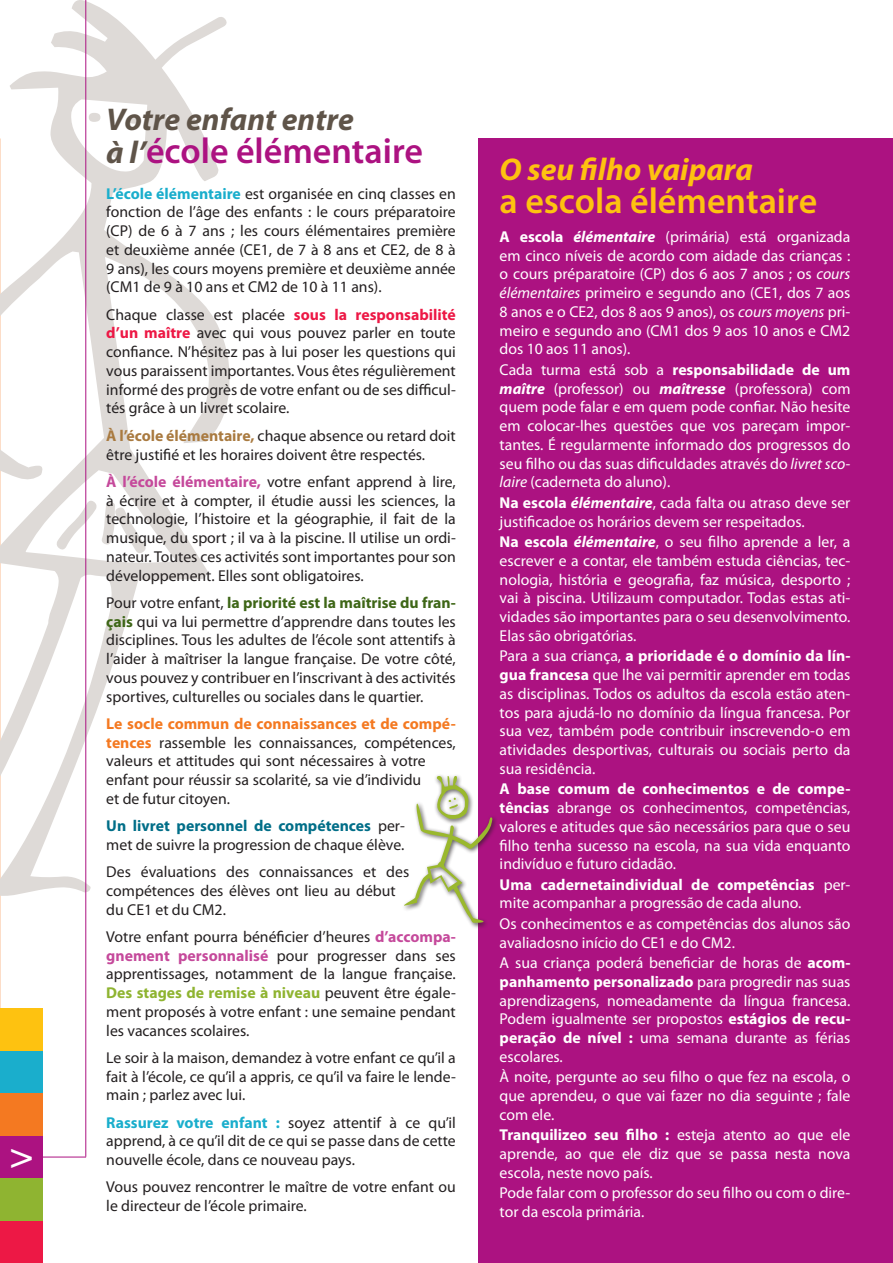
<style>
.page{position:relative;width:893px;height:1263px;background:#fff}
.page>*{position:absolute;margin:0;border:0;box-sizing:border-box;transform-origin:0 0}
.titre{font:600 36px "Myriad Pro";color:#ac1281}
.titre-2{font:600 36px "Myriad Pro";color:#fec210}
.t1{font:36px "Helvetica";color:#fff}
.titre-3{font:italic 700 31.5px "Myriad Pro";color:#5f5449}
.titre-4{font:italic 700 31.5px "Myriad Pro";color:#fec210}
.t2{font:15.75px/18.8px "Myriad Pro";color:#231f20;text-align:justify}
.light_c12{font:15.75px/18.8px "Myriad Pro";color:#fff;text-align:justify}
.s1{font-weight:700;font-style:italic;font-size:31.5px;color:#5f5449}
.s2{font-weight:700;color:#1aaecc}
.s3{font-weight:700;color:#ed1845}
.s4{font-weight:700;color:#a97a40}
.s5{font-weight:700;color:#c5499b}
.s6{font-weight:700;color:#3e6617}
.s7{font-weight:700;color:#f47921}
.s8{font-weight:700;color:#006e88}
.s9{font-weight:700;color:#8fb431}
.s10{font-weight:700}
.s11{font-weight:700;font-style:italic}
.s12{font-style:italic}
</style>
<div class="page">
<svg style="left:0;top:0;width:230px;height:902px"></svg>
<div style="left:478px;top:138px;width:415px;height:1125px;background:#ac1281"></div>
<div style="left:0;top:1220px;width:43px;height:43px;background:#ed1845"></div>
<div style="left:0;top:1178px;width:43px;height:42px;background:#8fb431"></div>
<div style="left:0;top:1135px;width:43px;height:43px;background:#ac1281"></div>
<div style="left:0;top:1093px;width:43px;height:42px;background:#f47921"></div>
<div style="left:0;top:1050px;width:43px;height:43px;background:#1aaecc"></div>
<div style="left:0;top:1008px;width:43px;height:42px;background:#fec210"></div>
<hr style="left:85px;top:0;width:1px;height:1157px;background:#ac1281">
<hr style="left:43px;top:1157px;width:43px;height:1px;background:#ac1281">
<div style="left:401px;top:801px;width:97px;height:128px;background:#231f20;opacity:.75"></div>
<svg style="left:403px;top:776px;width:91px;height:147px"></svg>
<p class="t1" style="left:11px;top:1127px;width:23px">&gt;</p>
<p class="titre-3" style="left:106px;top:99px;width:249px">Votre enfant entre</p>
<p class="titre" style="left:106px;top:128px;width:318px"><span class="s1">à l’</span>école élémentaire</p>
<p class="t2" style="left:106px;top:184px;width:351px"><span class="s2">L’école élémentaire</span> est organisée en cinq classes en fonction de l’âge des enfants : le cours préparatoire (CP) de 6 à 7 ans ; les cours élémentaires première et deuxième année (CE1, de 7 à 8 ans et CE2, de 8 à 9 ans), les cours moyens première et deuxième année (CM1 de 9 à 10 ans et CM2 de 10 à 11 ans).</p>
<p class="t2" style="left:106px;top:305px;width:351px">Chaque classe est placée <span class="s3">sous la responsabilité d’un maître</span> avec qui vous pouvez parler en toute confiance. N’hésitez pas à lui poser les questions qui vous paraissent importantes. Vous êtes régulièrement informé des progrès de votre enfant ou de ses difficul&shy;tés grâce à un livret scolaire.</p>
<p class="t2" style="left:106px;top:426px;width:351px"><span class="s4">À l’école élémentaire,</span> chaque absence ou retard doit être justifié et les horaires doivent être respectés.</p>
<p class="t2" style="left:106px;top:472px;width:351px"><span class="s5">À l’école élémentaire,</span> votre enfant apprend à lire, à écrire et à compter, il étudie aussi les sciences, la technologie, l’histoire et la géographie, il fait de la musique, du sport ; il va à la piscine. Il utilise un ordi&shy;nateur. Toutes ces activités sont importantes pour son développement. Elles sont obligatoires.</p>
<p class="t2" style="left:106px;top:593px;width:351px">Pour votre enfant, <span class="s6">la priorité est la maîtrise du fran&shy;çais</span> qui va lui permettre d’apprendre dans toutes les disciplines. Tous les adultes de l’école sont attentifs à l’aider à maîtriser la langue française. De votre côté, vous pouvez y contribuer en l’inscrivant à des activités sportives, culturelles ou sociales dans le quartier.</p>
<p class="t2" style="left:106px;top:714px;width:351px;text-align:left"><span class="s7">Le socle commun de connaissances et de compé&shy;tences</span> rassemble les connaissances, compétences, valeurs et attitudes qui sont nécessaires à votre enfant pour réussir sa scolarité, sa vie d’individu<br>et de futur citoyen.</p>
<p class="t2" style="left:106px;top:816px;width:299px"><span class="s8">Un livret personnel de compétences</span> per&shy;met de suivre la progression de chaque élève.</p>
<p class="t2" style="left:106px;top:862px;width:305px;text-align:left">Des évaluations des connaissances et des compétences des élèves ont lieu au début du CE1 et du CM2.</p>
<p class="t2" style="left:106px;top:927px;width:351px">Votre enfant pourra bénéficier d’heures <span class="s5">d’accompa&shy;gnement personnalisé</span> pour progresser dans ses apprentissages, notamment de la langue française.<br><span class="s9">Des stages de remise à niveau</span> peuvent être égale&shy;ment proposés à votre enfant : une semaine pendant les vacances scolaires.</p>
<p class="t2" style="left:106px;top:1048px;width:351px">Le soir à la maison, demandez à votre enfant ce qu’il a fait à l’école, ce qu’il a appris, ce qu’il va faire le lende&shy;main ; parlez avec lui.</p>
<p class="t2" style="left:106px;top:1113px;width:351px"><span class="s2">Rassurez votre enfant :</span> soyez attentif à ce qu’il apprend, à ce qu’il dit de ce qui se passe dans de cette nouvelle école, dans ce nouveau pays.</p>
<p class="t2" style="left:106px;top:1177px;width:351px">Vous pouvez rencontrer le maître de votre enfant ou le directeur de l’école primaire.</p>
<p class="titre-4" style="left:500px;top:149px;width:255px">O seu filho vaipara</p>
<p class="titre-2" style="left:500px;top:178px;width:319px">a escola élémentaire</p>
<p class="light_c12" style="left:500px;top:227px;width:352px"><span class="s10">A escola</span> <span class="s11">élémentaire</span> (primária) está organizada em cinco níveis de acordo com aidade das crianças : o cours préparatoire (CP) dos 6 aos 7 anos ; os <span class="s12">cours élémentaires</span> primeiro e segundo ano (CE1, dos 7 aos 8 anos e o CE2, dos 8 aos 9 anos), os <span class="s12">cours moyens</span> pri&shy;meiro e segundo ano (CM1 dos 9 aos 10 anos e CM2 dos 10 aos 11 anos).</p>
<p class="light_c12" style="left:500px;top:360px;width:352px">Cada turma está sob a <span class="s10">responsabilidade de um </span><span class="s11">maître</span> (professor) ou <span class="s11">maîtresse</span> (professora) com quem pode falar e em quem pode confiar. Não hesite em colocar-lhes questões que vos pareçam impor&shy;tantes. É regularmente informado dos progressos do seu filho ou das suas dificuldades através do <span class="s12">livret sco&shy;laire</span> (caderneta do aluno).</p>
<p class="light_c12" style="left:500px;top:493px;width:352px"><span class="s10">Na escola</span> <span class="s11">élémentaire</span>, cada falta ou atraso deve ser justificadoe os horários devem ser respeitados.</p>
<p class="light_c12" style="left:500px;top:532px;width:352px"><span class="s10">Na escola</span> <span class="s11">élémentaire</span>, o seu filho aprende a ler, a escrever e a contar, ele também estuda ciências, tec&shy;nologia, história e geografia, faz música, desporto ; vai à piscina. Utilizaum computador. Todas estas ati&shy;vidades são importantes para o seu desenvolvimento.<br>Elas são obrigatórias.</p>
<p class="light_c12" style="left:500px;top:646px;width:352px">Para a sua criança, <span class="s10">a prioridade é o domínio da lín&shy;gua francesa</span> que lhe vai permitir aprender em todas as disciplinas. Todos os adultos da escola estão aten&shy;tos para ajudá-lo no domínio da língua francesa. Por sua vez, também pode contribuir inscrevendo-o em atividades desportivas, culturais ou sociais perto da sua residência.</p>
<p class="light_c12" style="left:500px;top:779px;width:352px"><span class="s10">A base comum de conhecimentos e de compe&shy;tências</span> abrange os conhecimentos, competências, valores e atitudes que são necessários para que o seu filho tenha sucesso na escola, na sua vida enquanto indivíduo e futuro cidadão.</p>
<p class="light_c12" style="left:500px;top:875px;width:352px"><span class="s10">Uma cadernetaindividual de competências</span> per&shy;mite acompanhar a progressão de cada aluno.</p>
<p class="light_c12" style="left:500px;top:914px;width:352px">Os conhecimentos e as competências dos alunos são avaliadosno início do CE1 e do CM2.</p>
<p class="light_c12" style="left:500px;top:953px;width:352px">A sua criança poderá beneficiar de horas de <span class="s10">acom&shy;panhamento personalizado</span> para progredir nas suas aprendizagens, nomeadamente da língua francesa.<br>Podem igualmente ser propostos <span class="s10">estágios de recu&shy;peração de nível :</span> uma semana durante as férias escolares.</p>
<p class="light_c12" style="left:500px;top:1067px;width:352px">À noite, pergunte ao seu filho o que fez na escola, o que aprendeu, o que vai fazer no dia seguinte ; fale com ele.</p>
<p class="light_c12" style="left:500px;top:1125px;width:352px"><span class="s10">Tranquilizeo seu filho :</span> esteja atento ao que ele aprende, ao que ele diz que se passa nesta nova escola, neste novo país.</p>
<p class="light_c12" style="left:500px;top:1183px;width:352px">Pode falar com o professor do seu filho ou com o dire&shy;tor da escola primária.</p>
</div>
